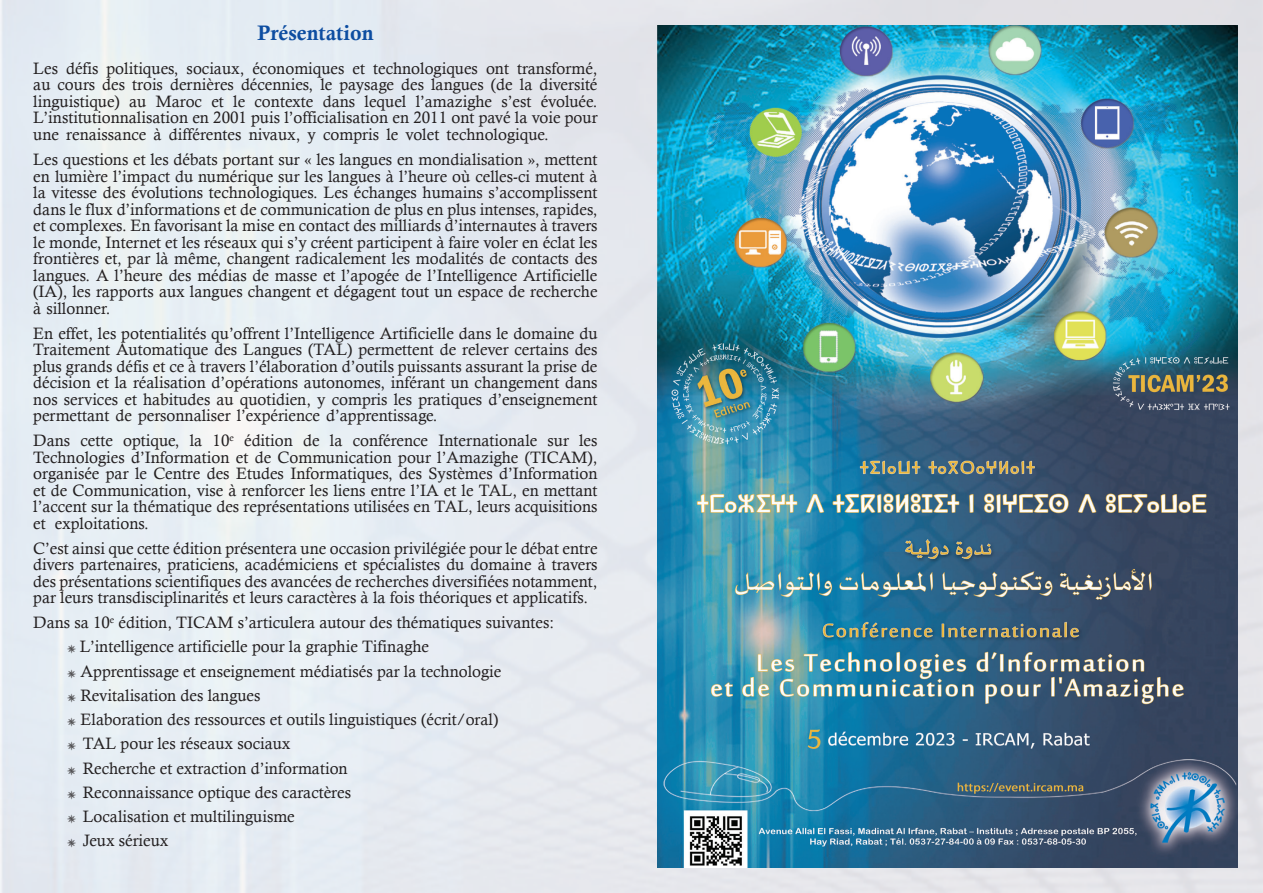
<style>
.page{position:relative;width:1263px;height:893px;background:#fff}
.page>*{position:absolute;margin:0;border:0;box-sizing:border-box;transform-origin:0 0}
.t1{font:21px "Calis MT Bol";color:#0d4da1}
.t2{font:16.5px/16.5px "Calisto";color:#231f20;text-align:justify}
.t3{font:9.6px "Calisto";color:#231f20}
</style>
<div class="page">
<img style="left:0;top:0;width:1263px;height:893px">
<img style="left:657px;top:26px;width:580px;height:841px">
<svg style="left:68px;top:645px;width:8px;height:8px"></svg>
<svg style="left:68px;top:669px;width:8px;height:9px"></svg>
<svg style="left:68px;top:694px;width:8px;height:8px"></svg>
<svg style="left:68px;top:718px;width:8px;height:8px"></svg>
<svg style="left:68px;top:742px;width:8px;height:9px"></svg>
<svg style="left:68px;top:766px;width:8px;height:9px"></svg>
<svg style="left:68px;top:791px;width:8px;height:8px"></svg>
<svg style="left:68px;top:815px;width:8px;height:8px"></svg>
<svg style="left:68px;top:839px;width:8px;height:9px"></svg>
<p class="t1" style="left:257px;top:21px;width:118px">Présentation</p>
<p class="t2" style="left:66px;top:60px;width:34px">défis</p>
<p class="t2" style="left:107px;top:60px;width:74px">politiques,</p>
<p class="t2" style="left:187px;top:60px;width:59px">sociaux,</p>
<p class="t2" style="left:252px;top:60px;width:94px">économiques</p>
<p class="t2" style="left:373px;top:60px;width:106px">technologiques</p>
<p class="t2" style="left:517px;top:60px;width:82px">transformé,</p>
<p class="t2" style="left:33px;top:60px;width:26px">Les</p>
<p class="t2" style="left:33px;top:76px;width:566px">au cours des trois dernières décennies, le paysage des langues (de la diversité</p>
<p class="t2" style="left:541px;top:93px;width:58px">évoluée.</p>
<p class="t2" style="left:353px;top:60px;width:14px">et</p>
<p class="t2" style="left:486px;top:60px;width:25px">ont</p>
<p class="t2" style="left:33px;top:93px;width:566px;text-align:left">linguistique)<br>L’institutionnalisation en 2001 puis ’l officialisation en 2011 ont pavé la voie pour une renaissance à différentes nivaux y, compris le volet technologique.</p>
<p class="t2" style="left:33px;top:151px;width:566px">Les questions et les débats portant sur « les langues en mondialisation », mettent en lumière ’l impact du numérique sur les langues ’là heure où celles-ci mutent à la vitesse des évolutions technologiques. Les échanges humains ’s accomplissent dans le flux ’d informations et de communication de plus en plus intenses, rapides, et complexes. En favorisant la mise en contact des milliards ’d internautes à travers le monde, Internet et les réseaux qui y’s créent participent à faire voler en éclat les frontières et, par là même, changent radicalement les modalités de contacts des langues A. ’l heure des médias de masse et ’l apogée de ’l Intelligence Artificielle (IA ,) les rapports aux langues changent et dégagent tout un espace de recherche à sillonner.</p>
<p class="t2" style="left:33px;top:324px;width:566px">En effet, les potentialités qu’offrent ’l Intelligence Artificielle dans le domaine du Traitement Automatique des Langues (TAL) permettent de relever certains des plus grands défis et ce à travers ’l élaboration ’d outils puissants assurant la prise de décision et la réalisation ’d opérations autonomes, inférant un changement dans nos services et habitudes au quotidien y, compris les pratiques ’d enseignement permettant de personnaliser ’l expérience ’d apprentissage.</p>
<p class="t3" style="left:229px;top:432px;width:6px">e</p>
<p class="t2" style="left:416px;top:93px;width:78px">’l amazighe</p>
<p class="t2" style="left:233px;top:93px;width:14px">le</p>
<p class="t2" style="left:323px;top:93px;width:34px">dans</p>
<p class="t2" style="left:365px;top:93px;width:43px">lequel</p>
<p class="t2" style="left:501px;top:93px;width:31px">’s est</p>
<p class="t2" style="left:156px;top:93px;width:48px">Maroc</p>
<p class="t2" style="left:211px;top:93px;width:14px">et</p>
<p class="t2" style="left:255px;top:93px;width:60px">contexte</p>
<p class="t2" style="left:129px;top:93px;width:19px">au</p>
<p class="t2" style="left:244px;top:432px;width:50px">édition</p>
<p class="t2" style="left:33px;top:448px;width:566px">Technologies ’d Information et de Communication pour ’l Amazighe (TICAM ,(</p>
<p class="t2" style="left:33px;top:465px;width:566px">organisée par le Centre des Etudes Informatiques, des Systèmes ’d Information</p>
<p class="t2" style="left:33px;top:481px;width:566px">et de Communication, vise à renforcer les liens entre ’l IA et le TAL, en mettant</p>
<p class="t2" style="left:33px;top:498px;width:566px">’l accent sur la thématique des représentations utilisées en TAL, leurs acquisitions</p>
<p class="t2" style="left:55px;top:514px;width:95px">exploitations.</p>
<p class="t2" style="left:123px;top:432px;width:58px">optique,</p>
<p class="t2" style="left:438px;top:432px;width:100px">Internationale</p>
<p class="t2" style="left:33px;top:432px;width:38px">Dans</p>
<p class="t2" style="left:579px;top:432px;width:20px">les</p>
<p class="t2" style="left:190px;top:432px;width:14px">la</p>
<p class="t2" style="left:303px;top:432px;width:18px">de</p>
<p class="t2" style="left:330px;top:432px;width:14px">la</p>
<p class="t2" style="left:353px;top:432px;width:77px">conférence</p>
<p class="t2" style="left:213px;top:432px;width:18px">10</p>
<p class="t2" style="left:81px;top:432px;width:34px">cette</p>
<p class="t2" style="left:548px;top:432px;width:23px">sur</p>
<p class="t2" style="left:33px;top:514px;width:14px">et</p>
<p class="t2" style="left:33px;top:539px;width:566px">C’est ainsi que cette édition présentera une occasion privilégiée pour le débat entre divers partenaires, praticiens, académiciens et spécialistes du domaine à travers des présentations scientifiques des avancées de recherches diversifiées notamment, par leurs transdisciplinarités et leurs caractères laà fois théoriques et applicatifs.</p>
<p class="t3" style="left:110px;top:614px;width:6px">e</p>
<p class="t2" style="left:33px;top:614px;width:78px">Dans sa 10</p>
<p class="t2" style="left:119px;top:614px;width:437px">édition, TICAM ’s articulera autour des thématiques suivantes:</p>
<p class="t2" style="left:80px;top:638px;width:351px">L’intelligence artificielle pour la graphie Tifinaghe</p>
<p class="t2" style="left:81px;top:662px;width:422px">Apprentissage et enseignement médiatisés par la technologie</p>
<p class="t2" style="left:81px;top:687px;width:181px">Revitalisation des langues</p>
<p class="t2" style="left:81px;top:711px;width:419px">Elaboration des ressources et outils linguistiques (écrit/oral(</p>
<p class="t2" style="left:83px;top:735px;width:209px">TAL pour les réseaux sociaux</p>
<p class="t2" style="left:83px;top:759px;width:266px">Recherche et extraction ’d information</p>
<p class="t2" style="left:83px;top:784px;width:270px">Reconnaissance optique des caractères</p>
<p class="t2" style="left:83px;top:808px;width:214px">Localisation et multilinguisme</p>
<p class="t2" style="left:83px;top:832px;width:87px">Jeux sérieux</p>
</div>
